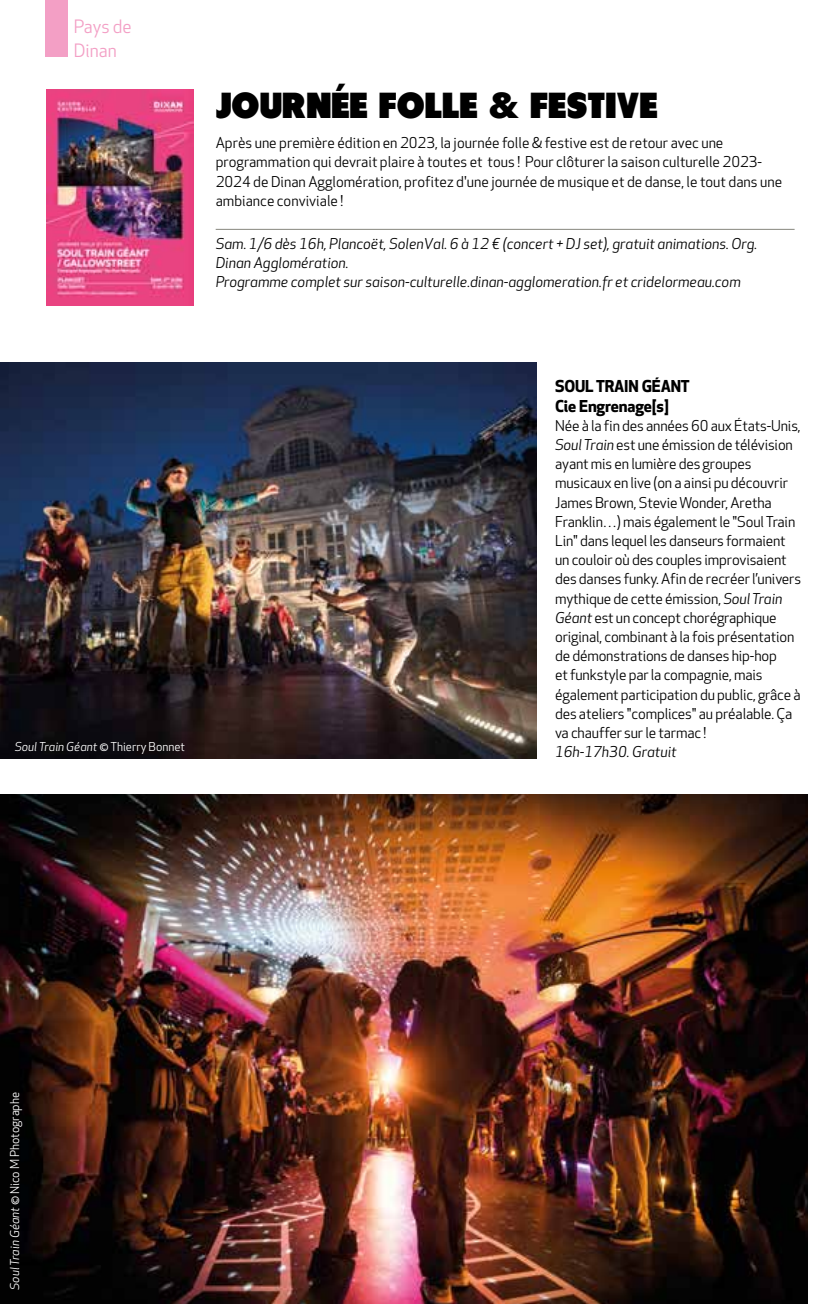
<style>
.page{position:relative;width:840px;height:1304px;background:#fff}
.page>*{position:absolute;margin:0;border:0;box-sizing:border-box;transform-origin:0 0}
.t1{font:36px "Tondu Beta";color:#000}
.t2{font:18px/24px "Apex New";color:#f39fc5}
.t3{font:700 16px/19.2px "Apex New";letter-spacing:-.01em;color:#000}
.t4{font:14.6px/19.2px "Apex New";letter-spacing:-.01em;color:#000}
.t5{font:italic 14.6px/19.2px "Apex New";color:#000}
.t6{font:12px "Apex New";color:#fff}
.t7{font:italic 12px "Apex New";color:#fff}
.s1{font-style:normal}
.s2{font-style:italic}
</style>
<div class="page">
<hr style="left:215px;top:229px;width:579px;height:1px;background:#86877d">
<img style="left:46px;top:90px;width:148px;height:215px">
<div style="left:45px;top:0;width:23px;height:57px;background:#f39fc5"></div>
<img style="left:0;top:794px;width:807px;height:510px">
<img style="left:0;top:362px;width:536px;height:396px">
<p class="t2" style="left:74px;top:15px;width:59px">Pays de<br>Dinan</p>
<h1 class="t1" style="left:215px;top:84px;width:443px">JOURNÉE FOLLE &amp; FESTIVE</h1>
<p class="t4" style="left:215px;top:134px;width:567px">Après une première édition en 2023, la journée folle &amp; festive est de retour avec une programmation qui devrait plaire à toutes et tous ! Pour clôturer la saison culturelle 2023- 2024 de Dinan Agglomération, profitez d'une journée de musique et de danse, le tout dans une ambiance conviviale !</p>
<p class="t5" style="left:215px;top:235px;width:541px">Sam. 1/6 dès 16h, Plancoët, SolenVal. 6 à 12 € (concert + DJ set), gratuit animations. Org.<br>Dinan Agglomération.<br>Programme complet sur saison-culturelle.dinan-agglomeration.fr et cridelormeau.com</p>
<p class="t7" style="left:15px;top:740px;width:172px">Soul Train Géant <span class="s1">© Thierry Bonnet</span></p>
<p class="t3" style="left:554px;top:377px;width:136px">SOUL TRAIN GÉANT<br>Cie Engrenage[s]</p>
<p class="t4" style="left:554px;top:416px;width:247px">Née à la fin des années 60 aux États-Unis, <span class="s2">Soul Train</span> est une émission de télévision ayant mis en lumière des groupes musicaux en live (on a ainsi pu découvrir James Brown, Stevie Wonder, Aretha Franklin…) mais également le "Soul Train Lin" dans lequel les danseurs formaient un couloir où des couples improvisaient des danses funky. Afin de recréer l’univers mythique de cette émission, <span class="s2">Soul Train Géant</span> est un concept chorégraphique original, combinant à la fois présentation de démonstrations de danses hip-hop<br>et funkstyle par la compagnie, mais également participation du public, grâce à des ateliers "complices" au préalable. Ça va chauffer sur le tarmac !</p>
<p class="t5" style="left:554px;top:743px;width:123px">16h-17h30. Gratuit</p>
<p class="t6" style="left:8px;top:1290px;width:199px;rotate:-90deg"><span class="s2">Soul Train Géant</span> © Nico M Photographe</p>
</div>
